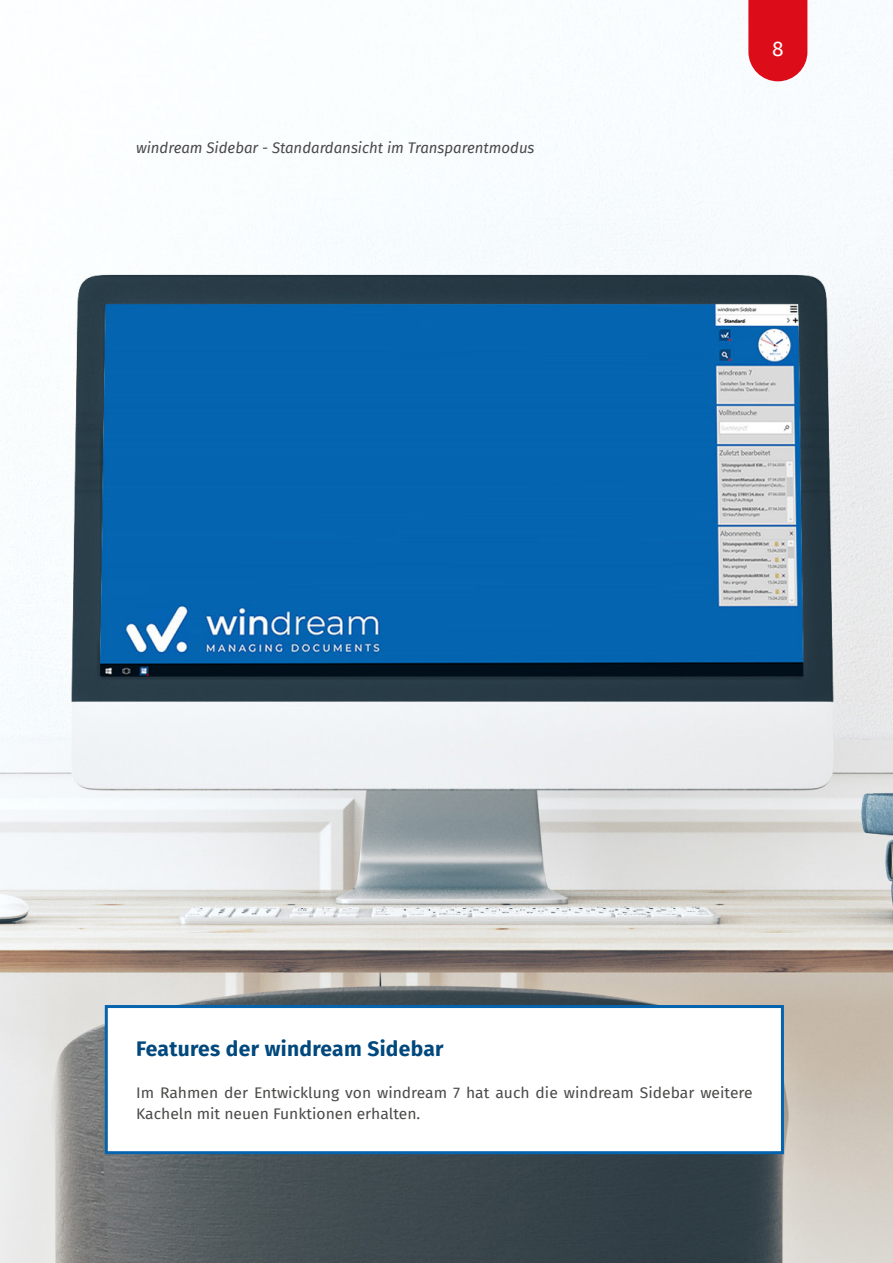
<style>
.page{position:relative;width:893px;height:1263px;background:#fff}
.page>*{position:absolute;margin:0;border:0;box-sizing:border-box;transform-origin:0 0}
.t1{font:700 21px "Fira Sans";letter-spacing:.015em;color:#00487d}
.t2{font:21px "Fira Sans";color:#fff}
.t3{font:15px/21px "Fira Sans";color:#4a4a49;scale:1.04 1}
.t4{font:italic 15px "Fira Sans";color:#494949}
</style>
<div class="page">
<img style="left:0;top:0;width:893px;height:1263px">
<svg style="left:748px;top:0;width:59px;height:81px;background:#de1f2a"></svg>
<div style="left:105px;top:1005px;width:679px;height:149px;background:#fff;border:3px solid #0663ad"></div>
<p class="t4" style="left:136px;top:136px;width:400px">windream Sidebar - Standardansicht im Transparentmodus</p>
<h1 class="t2" style="left:772px;top:33px;width:13px">8</h1>
<h1 class="t1" style="left:136px;top:1031px;width:309px">Features der windream Sidebar</h1>
<p class="t3" style="left:136px;top:1082px;width:594px">Im Rahmen der Entwicklung von windream 7 hat auch die windream Sidebar weitere<br>Kacheln mit neuen Funktionen erhalten.</p>
</div>
